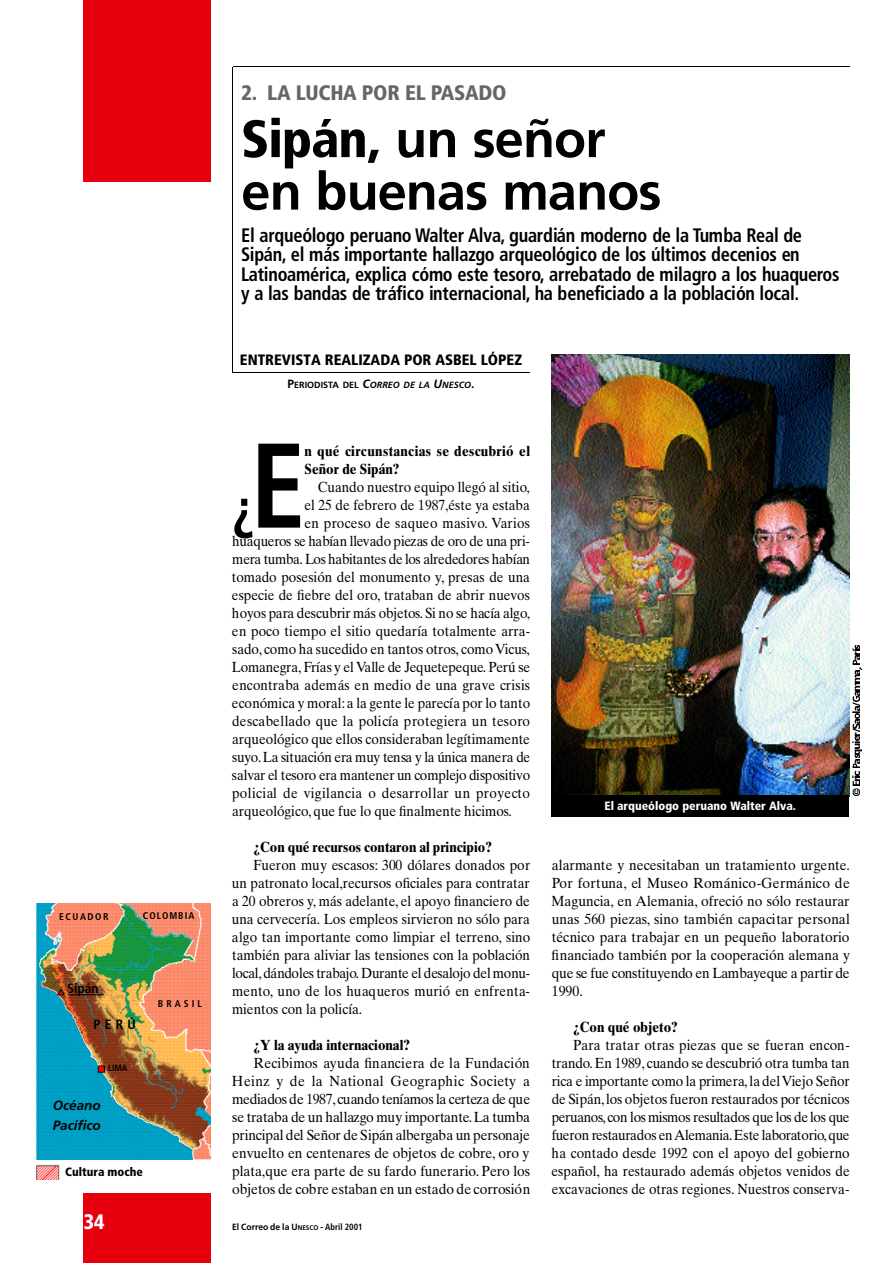
<style>
.page{position:relative;width:893px;height:1263px;background:#fff}
.page>*{position:absolute;margin:0;border:0;box-sizing:border-box;transform-origin:0 0}
.t1{font:700 condensed 56.1px "Frutiger";color:#000;scale:.92 1}
.t2{font:700 52.5px/52.5px "Frutiger";letter-spacing:-.02em;color:#000}
.t3{font:900 condensed 21px "Frutiger";letter-spacing:-.02em;color:#666}
.t4{font:900 condensed 21px "Frutiger";color:#fff;scale:.95 1}
.t5{font:700 condensed 19.5px/19.5px "Frutiger";letter-spacing:-.015em;color:#000;scale:.94 1}
.t6{font:900 condensed 15px "Frutiger";color:#000}
.t7{font:14.7px/18px "Times Ten";color:#000;text-align:justify;scale:.92 1}
.t8{font:14.7px/18px "Times Ten";color:#000;text-align:justify;scale:.94 1}
.t9{font:14.7px "Times Ten";letter-spacing:-.02em;color:#000;scale:.92 1}
.t10{font:14.7px "Times Ten";letter-spacing:.02em;color:#000;scale:.92 1}
.t11{font:700 14.7px "Times Ten";color:#000;scale:.92 1}
.t12{font:14.7px "Times Ten";letter-spacing:-.025em;color:#000;scale:.92 1}
.t13{font:700 14.7px/18px "Times Ten";letter-spacing:.02em;color:#000;scale:.92 1}
.t14{font:14.7px "Times Ten";letter-spacing:.025em;color:#000;scale:.92 1}
.t15{font:italic 700 13.5px/20.2px "Frutiger";color:#000}
.t16{font:700 condensed 13.5px "Frutiger";color:#000}
.t17{font:900 condensed 12px "Frutiger";color:#fff}
.t18{font:900 condensed 12px "Frutiger";color:#000}
.t19{font:700 condensed 9.75px "Frutiger";color:#000}
.t20{font:italic 700 9px "Frutiger";color:#000}
.t21{font:700 9px "Frutiger";color:#000;scale:.95 1}
.t22{font:700 condensed 9px "Frutiger";color:#000}
.s1{font-weight:900;font-stretch:condensed}
.s2{font-style:normal;font-size:12px}
.s3{font-style:normal}
.s4{font-size:12px}
.s5{font-size:120.3px}
.s6{font-size:6.75px}
.s7{font-stretch:condensed}
</style>
<div class="page">
<div style="left:84px;top:0;width:127px;height:182px;background:#e6000e"></div>
<div style="left:84px;top:1194px;width:127px;height:69px;background:#e6000e"></div>
<hr style="left:232px;top:66px;width:617px;height:1px;background:#000">
<hr style="left:232px;top:67px;width:1px;height:306px;background:#000">
<hr style="left:232px;top:372px;width:298px;height:1px;background:#000">
<img style="left:551px;top:354px;width:298px;height:442px">
<div style="left:551px;top:796px;width:298px;height:21px;background:#000"></div>
<img style="left:36px;top:903px;width:175px;height:276px">
<hr style="left:67px;top:994px;width:37px;height:1px;background:#000">
<svg style="left:849px;top:645px;width:12px;height:151px"></svg>
<h3 class="t3" style="left:241px;top:84px;width:267px">2 . LA LUCHA POR EL PA S A D O</h3>
<h2 class="t2" style="left:241px;top:117px;width:422px"><span class="s1">S i p á n</span>, un señor en buenas manos</h2>
<p class="t5" style="left:241px;top:227px;width:638px">El arqueólogo peruano Walter A l v a , g u a rdián moderno de la Tumba Real de<br>S i p á n , el más importante hallazgo arqueológico de los últimos decenios en<br>L a t i n o a m é r i c a , explica cómo este tesoro, a r rebatado de milagro a los huaquero s y a las bandas de tráfico internacional, ha beneficiado a la población local.</p>
<p class="t6" style="left:240px;top:353px;width:284px">ENTREVISTA REALIZADA POR ASBEL LÓPEZ</p>
<p class="t20" style="left:287px;top:381px;width:188px"><span class="s2">P</span><span class="s3">ERIODISTA DEL</span> <span class="s4">C</span>ORREO DE LA <span class="s4">U</span>NESCO<span class="s2">.</span></p>
<p class="t19" style="left:59px;top:912px;width:51px">E C U A D O R</p>
<p class="t19" style="left:143px;top:912px;width:53px">C O L O M B I A</p>
<p class="t16" style="left:67px;top:983px;width:33px">Sipán</p>
<p class="t16" style="left:93px;top:1018px;width:44px">P E R Ú</p>
<p class="t22" style="left:108px;top:1064px;width:21px">LIMA</p>
<p class="t15" style="left:53px;top:1096px;width:50px">Océano<br>Pacífico</p>
<p class="t18" style="left:65px;top:1167px;width:79px">Cultura moche</p>
<p class="t19" style="left:158px;top:1000px;width:45px">B R A S I L</p>
<h1 class="t1" style="left:232px;top:486px;width:81px">¿<span class="s5">E</span></h1>
<p class="t13" style="left:304px;top:443px;width:247px">n qué circunstancias se descubrió el<br>Señor de Sipán?</p>
<p class="t7" style="left:318px;top:479px;width:232px">Cuando nuestro equipo llegó al sitio,</p>
<p class="t7" style="left:304px;top:497px;width:246px">el 25 de febrero de 1987,éste ya estaba</p>
<p class="t10" style="left:304px;top:517px;width:247px">en proceso de saqueo masivo. Va r i o s</p>
<p class="t9" style="left:232px;top:535px;width:325px">huaqueros se habían llevado piezas de oro de una pri-</p>
<p class="t12" style="left:232px;top:553px;width:325px">mera tumba. Los habitantes de los alrededores habían</p>
<p class="t7" style="left:232px;top:569px;width:325px">tomado posesión del monumento y, presas de una</p>
<p class="t7" style="left:232px;top:587px;width:325px">especie de fiebre del oro, trataban de abrir nuevos</p>
<p class="t7" style="left:232px;top:605px;width:325px">hoyos para descubrir más objetos. Si no se hacía algo,</p>
<p class="t7" style="left:232px;top:623px;width:326px">en poco tiempo el sitio quedaría totalmente arra-</p>
<p class="t7" style="left:232px;top:641px;width:325px">sado, como ha sucedido en tantos otros, como Vicus,</p>
<p class="t9" style="left:232px;top:661px;width:326px">L o m a n e g r a , Frías y el Valle de Je q u e t e p e q u e. Perú se</p>
<p class="t7" style="left:232px;top:677px;width:325px">encontraba además en medio de una grave crisis</p>
<p class="t7" style="left:232px;top:695px;width:326px">económica y moral: a la gente le parecía por lo tanto</p>
<p class="t10" style="left:232px;top:715px;width:325px">descabellado que la policía protegiera un tesoro</p>
<p class="t7" style="left:232px;top:731px;width:325px">arqueológico que ellos consideraban legítimamente</p>
<p class="t7" style="left:232px;top:749px;width:325px">s u y o.La situación era muy tensa y la única manera de</p>
<p class="t7" style="left:232px;top:767px;width:326px">salvar el tesoro era mantener un complejo dispositivo</p>
<p class="t14" style="left:232px;top:787px;width:325px">policial de vigilancia o desarrollar un proyecto</p>
<p class="t7" style="left:232px;top:803px;width:305px">arqueológico, que fue lo que finalmente hicimos.</p>
<p class="t11" style="left:253px;top:841px;width:261px">¿Con qué recursos contaron al principio?</p>
<p class="t7" style="left:232px;top:857px;width:326px;text-indent:21px">Fueron muy escasos: 300 dólares donados por un patronato local,recursos oficiales para contratar a 20 obreros y, más adelante, el apoyo financiero de una cervecería. Los empleos sirvieron no sólo para algo tan importante como limpiar el terreno, s i n o también para aliviar las tensiones con la población l o c a l ,dándoles trabajo. Durante el desalojo del monu&shy;m e n t o, uno de los huaqueros murió en enfrenta&shy;mientos con la policía.</p>
<p class="t11" style="left:253px;top:1039px;width:172px">¿Y la ayuda internacional?</p>
<p class="t8" style="left:232px;top:1055px;width:319px;text-indent:21px">Recibimos ayuda financiera de la Fundación Heinz y de la National Geographic Society a mediados de 1987, cuando teníamos la certeza de que se trataba de un hallazgo muy importante. La tumba principal del Señor de Sipán albergaba un personaje envuelto en centenares de objetos de cobre, oro y plata,que era parte de su fardo funerario. Pero los objetos de cobre estaban en un estado de corrosión</p>
<h3 class="t4" style="left:84px;top:1214px;width:23px">34</h3>
<p class="t21" style="left:232px;top:1223px;width:139px">El Correo de la U<span class="s6">NESCO</span> - <span class="s7">Abril 2001</span></p>
<p class="t17" style="left:604px;top:801px;width:193px">El arqueólogo peruano Walter Alva.</p>
<p class="t8" style="left:551px;top:857px;width:319px">alarmante y necesitaban un tratamiento urgente.<br>Por fortuna, el Museo Románico-Germánico de Maguncia, en Alemania, ofreció no sólo restaurar unas 560 piezas, sino también capacitar personal técnico para trabajar en un pequeño laboratorio financiado también por la cooperación alemana y que se fue constituyendo en Lambayeque a partir de 1990.</p>
<p class="t11" style="left:573px;top:1021px;width:115px">¿Con qué objeto?</p>
<p class="t7" style="left:551px;top:1037px;width:326px;text-indent:22px">Para tratar otras piezas que se fueran encon&shy;t r a n d o. En 1989, cuando se descubrió otra tumba tan rica e importante como la primera, la del Viejo Señor de Sipán, los objetos fueron restaurados por técnicos p e r u a n o s,con los mismos resultados que los de los que fueron restaurados en A l e m a n i a .Este laboratorio,q u e ha contado desde 1992 con el apoyo del gobierno español, ha restaurado además objetos venidos de excavaciones de otras regiones. Nuestros conserva-</p>
</div>
